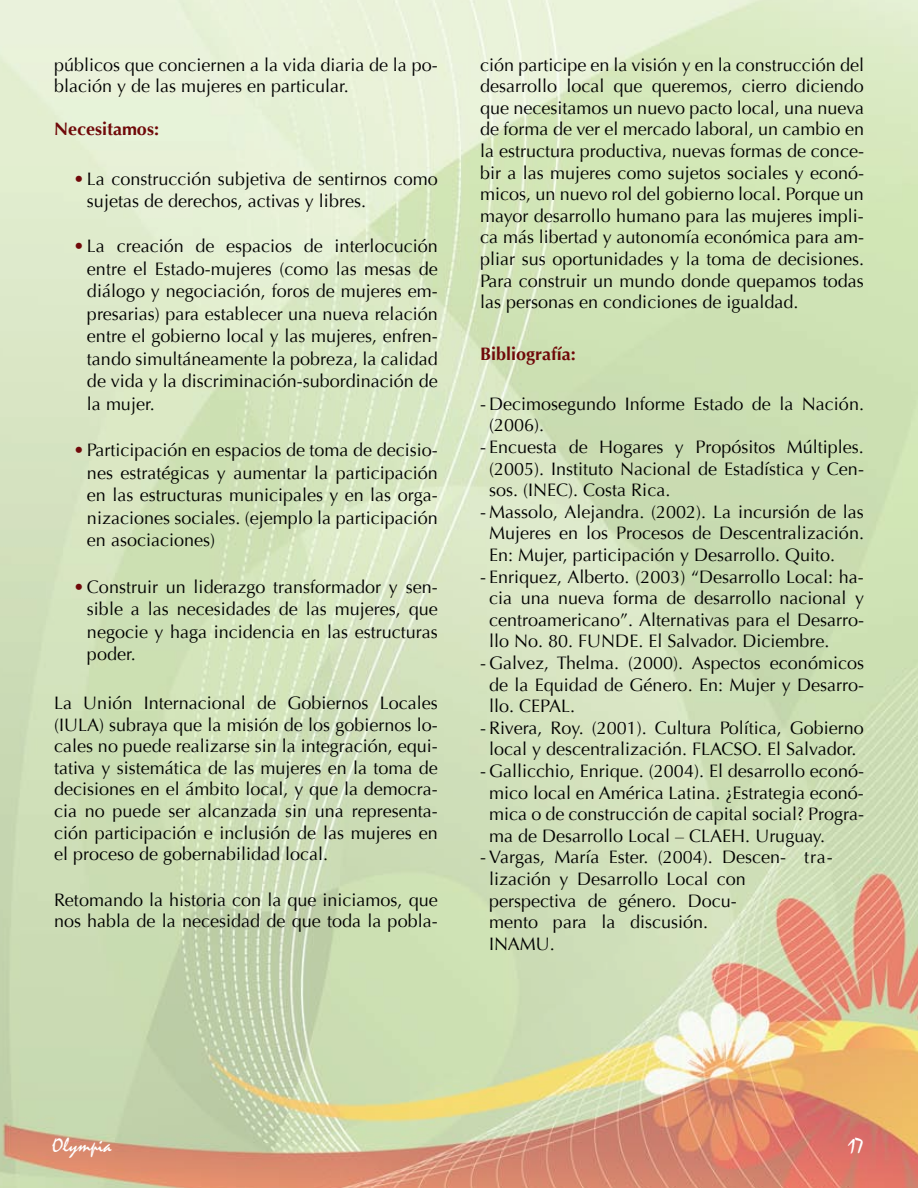
<style>
.page{position:relative;width:918px;height:1188px;background:#fff}
.page>*{position:absolute;margin:0;border:0;box-sizing:border-box;transform-origin:0 0}
.t1{font:21px "Mistral";color:#fff}
.t2{font:18px/21.6px "Optima";color:#000;text-align:justify}
.t3{font:700 18px "Optima";color:#70090a}
.s1{color:#70090a}
</style>
<div class="page">
<img style="left:0;top:0;width:918px;height:1188px">
<p class="t2" style="left:54px;top:54px;width:385px">públicos que conciernen a la vida diaria de la po&shy;blación y de las mujeres en particular.</p>
<p class="t3" style="left:54px;top:119px;width:107px">Necesitamos:</p>
<p class="t2" style="left:87px;top:168px;width:352px;line-height:22.5px;text-indent:-14px"><span class="s1">•</span>La construcción subjetiva de sentirnos como sujetas de derechos, activas y libres.</p>
<p class="t2" style="left:87px;top:235px;width:352px;line-height:22.5px;text-indent:-14px"><span class="s1">•</span>La creación de espacios de interlocución entre el Estado-mujeres (como las mesas de diálogo y negociación, foros de mujeres em&shy;presarias) para establecer una nueva relación entre el gobierno local y las mujeres, enfren&shy;tando simultáneamente la pobreza, la calidad de vida y la discriminación-subordinación de la mujer.</p>
<p class="t2" style="left:87px;top:439px;width:352px;line-height:22.5px;text-indent:-14px"><span class="s1">•</span>Participación en espacios de toma de decisio&shy;nes estratégicas y aumentar la participación en las estructuras municipales y en las orga&shy;nizaciones sociales. (ejemplo la participación en asociaciones)</p>
<p class="t2" style="left:87px;top:576px;width:352px;line-height:22.5px;text-indent:-14px"><span class="s1">•</span>Construir un liderazgo transformador y sen&shy;sible a las necesidades de las mujeres, que negocie y haga incidencia en las estructuras poder.</p>
<p class="t2" style="left:54px;top:692px;width:385px">La Unión Internacional de Gobiernos Locales (IULA) subraya que la misión de los gobiernos lo&shy;cales no puede realizarse sin la integración, equi&shy;tativa y sistemática de las mujeres en la toma de decisiones en el ámbito local, y que la democra&shy;cia no puede ser alcanzada sin una representa&shy;ción participación e inclusión de las mujeres en el proceso de gobernabilidad local.</p>
<p class="t2" style="left:54px;top:889px;width:385px">Retomando la historia con la que iniciamos, que nos habla de la necesidad de que toda la pobla-</p>
<p class="t2" style="left:480px;top:54px;width:385px">ción participe en la visión y en la construcción del desarrollo local que queremos, cierro diciendo que necesitamos un nuevo pacto local, una nueva de forma de ver el mercado laboral, un cambio en la estructura productiva, nuevas formas de conce&shy;bir a las mujeres como sujetos sociales y econó&shy;micos, un nuevo rol del gobierno local. Porque un mayor desarrollo humano para las mujeres impli&shy;ca más libertad y autonomía económica para am&shy;pliar sus oportunidades y la toma de decisiones.<br>Para construir un mundo donde quepamos todas las personas en condiciones de igualdad.</p>
<p class="t3" style="left:480px;top:343px;width:97px">Bibliografía:</p>
<p class="t2" style="left:489px;top:393px;width:376px;text-indent:-9px">- Decimosegundo Informe Estado de la Nación. (2006).</p>
<p class="t2" style="left:489px;top:436px;width:376px;text-indent:-9px">- Encuesta de Hogares y Propósitos Múltiples. (2005). Instituto Nacional de Estadística y Cen&shy;sos. (INEC). Costa Rica.</p>
<p class="t2" style="left:489px;top:501px;width:376px;text-indent:-9px">- Massolo, Alejandra. (2002). La incursión de las Mujeres en los Procesos de Descentralización.<br>En: Mujer, participación y Desarrollo. Quito.</p>
<p class="t2" style="left:489px;top:566px;width:376px;text-indent:-9px">- Enriquez, Alberto. (2003) “Desarrollo Local: ha&shy;cia una nueva forma de desarrollo nacional y centroamericano”. Alternativas para el Desarro&shy;llo No. 80. FUNDE. El Salvador. Diciembre.</p>
<p class="t2" style="left:489px;top:652px;width:376px;text-indent:-9px">- Galvez, Thelma. (2000). Aspectos económicos de la Equidad de Género. En: Mujer y Desarro&shy;llo. CEPAL.</p>
<p class="t2" style="left:480px;top:717px;width:385px;text-align:center">- Rivera, Roy. (2001). Cultura Política, Gobierno local y descentralización. FLACSO. El Salvador.</p>
<p class="t2" style="left:489px;top:760px;width:376px;text-indent:-9px">- Gallicchio, Enrique. (2004). El desarrollo econó&shy;mico local en América Latina. ¿Estrategia econó&shy;mica o de construcción de capital social? Progra&shy;ma de Desarrollo Local – CLAEH. Uruguay.</p>
<p class="t2" style="left:489px;top:847px;width:345px;text-align:left;text-indent:-9px">- Vargas, María Ester. (2004). Descen- tra&shy;lización y Desarrollo Local con perspectiva de género. Docu-<br>mento para la discusión.<br>INAMU.</p>
<p class="t1" style="left:52px;top:1133px;width:61px">Olympia</p>
<p class="t1" style="left:848px;top:1133px;width:17px">17</p>
</div>
